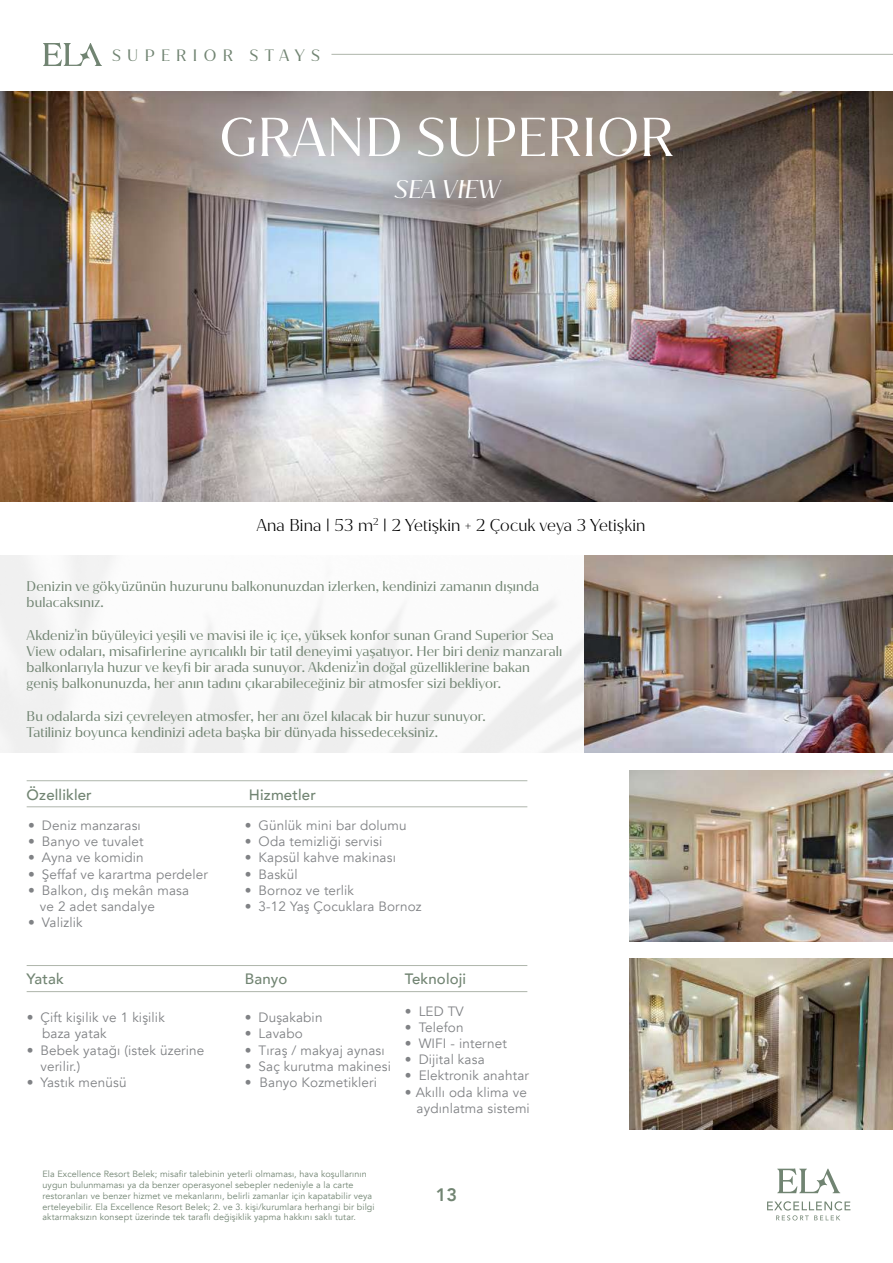
<style>
.page{position:relative;width:893px;height:1263px;background:#fff}
.page>*{position:absolute;margin:0;border:0;box-sizing:border-box;transform-origin:0 0}
.t1{font:52.5px "Jazmin";letter-spacing:.01em;color:#fff}
.t2{font:italic 24.6px "Jazmin";letter-spacing:.01em;color:#fff}
.t3{font:800 18px "Avenir";color:#718472}
.t4{font:300 16.5px "Jazmin";letter-spacing:.01em;color:#000}
.t5{font:15.9px "Jazmin";letter-spacing:.4em;color:#718472}
.t6{font:500 15px "Avenir";letter-spacing:.01em;color:#718472}
.t7{font:13.5px/16.2px "Jazmin";letter-spacing:.01em;color:#718472}
.t8{font:13.5px/16.2px "Avenir";letter-spacing:.01em;color:#808285}
.t9{font:9px/10.8px "Avenir";letter-spacing:.01em;color:#718472}
.s1{font-family:"Avenir";font-weight:400}
</style>
<div class="page">
<svg style="left:777px;top:1168px;width:63px;height:25px"></svg>
<svg style="left:767px;top:1201px;width:83px;height:19px"></svg>
<img style="left:0;top:262px;width:893px;height:240px">
<img style="left:0;top:92px;width:893px;height:170px">
<img style="left:629px;top:771px;width:264px;height:170px">
<img style="left:629px;top:959px;width:264px;height:170px">
<hr style="left:27px;top:806px;width:500px;height:1px;background:#aeb5ab">
<hr style="left:27px;top:780px;width:500px;height:1px;background:#aeb5ab">
<hr style="left:27px;top:991px;width:500px;height:1px;background:#aeb5ab">
<hr style="left:27px;top:965px;width:500px;height:1px;background:#aeb5ab">
<img style="left:584px;top:556px;width:309px;height:197px">
<hr style="left:331px;top:54px;width:562px;height:1px;background:#aeb5ab">
<svg style="left:43px;top:43px;width:59px;height:23px"></svg>
<p class="t5" style="left:112px;top:46px;width:209px">SUPERIOR STAYS</p>
<h1 class="t1" style="left:220px;top:106px;width:456px">GRAND SUPERIOR</h1>
<h2 class="t2" style="left:394px;top:175px;width:107px">SEA VIEW</h2>
<p class="t4" style="left:256px;top:515px;width:391px">Ana Bina <span class="s1">|</span> 53 m<sup>2</sup> <span class="s1">|</span> 2 Yetişkin + 2 Çocuk veya 3 Yetişkin</p>
<p class="t7" style="left:27px;top:578px;width:514px">Denizin ve gökyüzünün huzurunu balkonunuzdan izlerken, kendinizi zamanın dışında bulacaksınız.</p>
<p class="t7" style="left:27px;top:627px;width:537px">Akdeniz'in büyüleyici yeşili ve mavisi ile iç içe, yüksek konfor sunan Grand Superior Sea View odaları, misafirlerine ayrıcalıklı bir tatil deneyimi yaşatıyor. Her biri deniz manzaralı balkonlarıyla huzur ve keyfi bir arada sunuyor. Akdeniz'in doğal güzelliklerine bakan geniş balkonunuzda, her anın tadını çıkarabileceğiniz bir atmosfer sizi bekliyor.</p>
<p class="t7" style="left:27px;top:708px;width:461px">Bu odalarda sizi çevreleyen atmosfer, her anı özel kılacak bir huzur sunuyor.<br>Tatiliniz boyunca kendinizi adeta başka bir dünyada hissedeceksiniz.</p>
<p class="t6" style="left:27px;top:781px;width:67px">Özellikler</p>
<p class="t6" style="left:249px;top:781px;width:69px">Hizmetler</p>
<p class="t8" style="left:28px;top:817px;width:114px">• Deniz manzarası</p>
<p class="t8" style="left:28px;top:834px;width:117px">• Banyo ve tuvalet</p>
<p class="t8" style="left:28px;top:850px;width:117px">• Ayna ve komidin</p>
<p class="t8" style="left:28px;top:866px;width:181px">• Şeffaf ve karartma perdeler</p>
<p class="t8" style="left:40px;top:882px;width:151px;text-indent:-12px">• Balkon, dış mekân masa ve 2 adet sandalye</p>
<p class="t8" style="left:28px;top:915px;width:56px">• Valizlik</p>
<p class="t8" style="left:245px;top:817px;width:163px">• Günlük mini bar dolumu</p>
<p class="t8" style="left:245px;top:834px;width:139px">• Oda temizliği servisi</p>
<p class="t8" style="left:245px;top:850px;width:153px">• Kapsül kahve makinası</p>
<p class="t8" style="left:245px;top:866px;width:54px">• Baskül</p>
<p class="t8" style="left:245px;top:882px;width:111px">• Bornoz ve terlik</p>
<p class="t8" style="left:245px;top:898px;width:178px">• 3-12 Yaş Çocuklara Bornoz</p>
<p class="t6" style="left:27px;top:966px;width:39px">Yatak</p>
<p class="t8" style="left:42px;top:1010px;width:124px;text-indent:-16px">• Çift kişilik ve 1 kişilik baza yatak</p>
<p class="t8" style="left:40px;top:1042px;width:166px;text-indent:-14px">• Bebek yatağı (istek üzerine verilir.)</p>
<p class="t8" style="left:27px;top:1074px;width:101px">• Yastık menüsü</p>
<p class="t6" style="left:245px;top:966px;width:44px">Banyo</p>
<p class="t8" style="left:245px;top:1010px;width:79px">• Duşakabin</p>
<p class="t8" style="left:245px;top:1026px;width:59px">• Lavabo</p>
<p class="t8" style="left:245px;top:1042px;width:141px">• Tıraş / makyaj aynası</p>
<p class="t8" style="left:245px;top:1058px;width:148px">• Saç kurutma makinesi</p>
<p class="t8" style="left:245px;top:1074px;width:134px">• Banyo Kozmetikleri</p>
<p class="t6" style="left:405px;top:966px;width:63px">Teknoloji</p>
<p class="t8" style="left:405px;top:1003px;width:60px">• LED TV</p>
<p class="t8" style="left:405px;top:1019px;width:60px">• Telefon</p>
<p class="t8" style="left:405px;top:1035px;width:103px">• WIFI - internet</p>
<p class="t8" style="left:405px;top:1052px;width:81px">• Dijital kasa</p>
<p class="t8" style="left:405px;top:1068px;width:126px">• Elektronik anahtar</p>
<p class="t8" style="left:405px;top:1084px;width:126px;text-align:right">• Akıllı oda klima ve aydınlatma sistemi</p>
<p class="t9" style="left:43px;top:1169px;width:334px">Ela Excellence Resort Belek; misafir talebinin yeterli olmaması, hava koşullarının uygun bulunmaması ya da benzer operasyonel sebepler nedeniyle a la carte restoranları ve benzer hizmet ve mekanlarını, belirli zamanlar için kapatabilir veya erteleyebilir. Ela Excellence Resort Belek; 2. ve 3. kişi/kurumlara herhangi bir bilgi aktarmaksızın konsept üzerinde tek taraflı değişiklik yapma hakkını saklı tutar.</p>
<h3 class="t3" style="left:436px;top:1181px;width:23px">13</h3>
</div>
